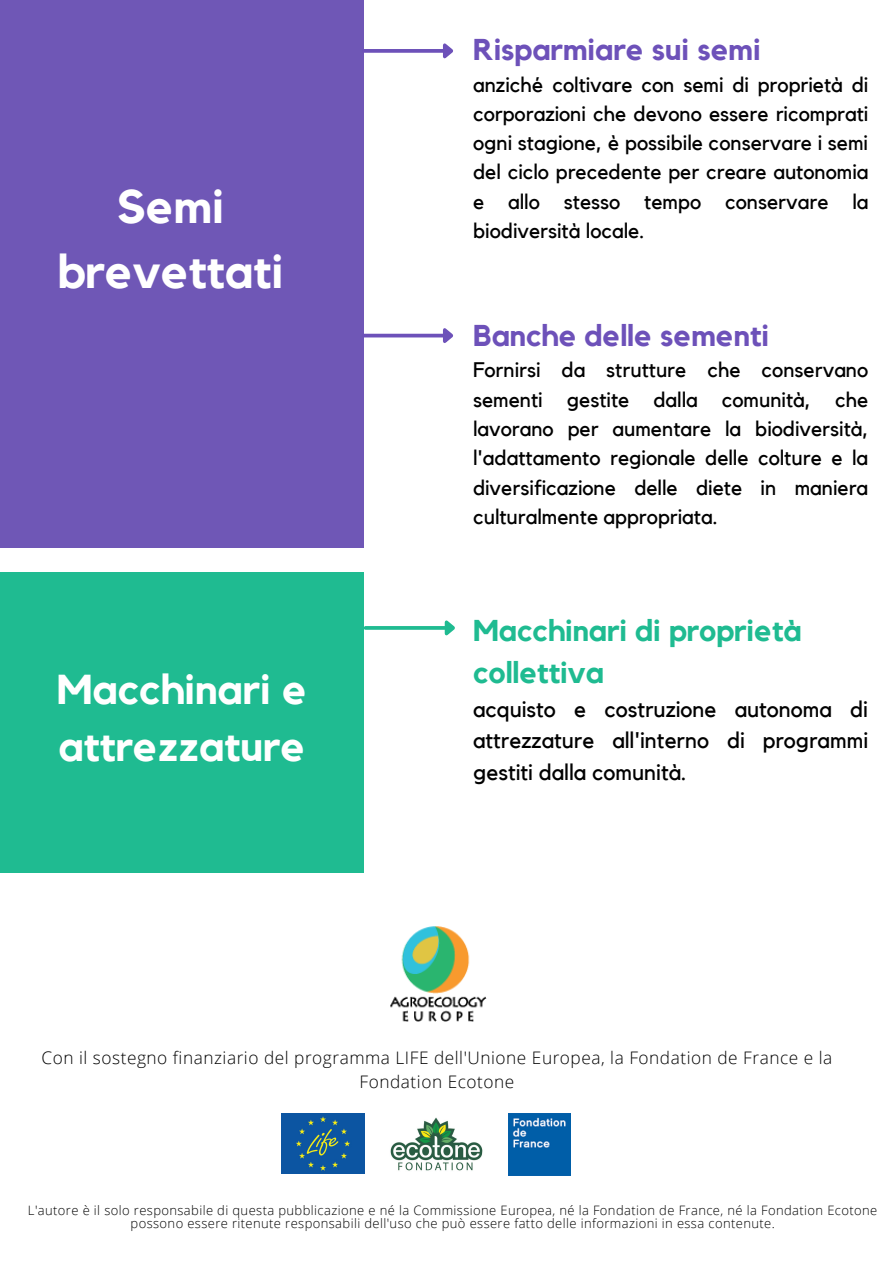
<style>
.page{position:relative;width:894px;height:1264px;background:#fff}
.page>*{position:absolute;margin:0;border:0;box-sizing:border-box;transform-origin:0 0}
.t1{font:700 46.95px/65.2px "Kollektif";color:#fff;text-align:center}
.t2{font:700 41.7px/57.4px "Kollektif";color:#fff}
.t3{font:700 30px "Kollektif";color:#6d51b9}
.t4{font:700 30px/41.7px "Kollektif";color:#1fbb91}
.t5{font:22.5px/31.5px "Kollektif";color:#000;text-align:justify}
.t6{font:21px/29.2px "Kollektif";color:#000;text-align:justify}
.t7{font:300 17.25px/23.7px "Open Sans";letter-spacing:.03em;color:#000;text-align:center}
.t8{font:300 13.05px/13px "Open Sans";letter-spacing:.03em;color:#000;text-align:center}
</style>
<div class="page">
<div style="left:0;top:0;width:364px;height:547px;background:#6f57b6"></div>
<div style="left:0;top:572px;width:364px;height:300px;background:#1fbb91"></div>
<img style="left:390px;top:926px;width:97px;height:96px">
<img style="left:282px;top:1113px;width:82px;height:60px">
<img style="left:508px;top:1113px;width:62px;height:62px">
<img style="left:390px;top:1117px;width:93px;height:54px">
<svg style="left:364px;top:49px;width:76px;height:4px"></svg>
<svg style="left:440px;top:43px;width:13px;height:16px"></svg>
<hr style="left:363px;top:334px;width:80px;height:3px;background:#6d51b9">
<svg style="left:440px;top:328px;width:13px;height:15px"></svg>
<hr style="left:365px;top:626px;width:79px;height:3px;background:#1fbb91">
<svg style="left:441px;top:620px;width:14px;height:16px"></svg>
<p class="t1" style="left:58px;top:176px;width:227px">Semi brevettati</p>
<p class="t2" style="left:57px;top:662px;width:251px">Macchinari e attrezzature</p>
<p class="t3" style="left:473px;top:36px;width:289px">Risparmiare sui semi</p>
<p class="t6" style="left:473px;top:70px;width:397px">anziché coltivare con semi di proprietà di corporazioni che devono essere ricomprati ogni stagione, è possibile conservare i semi del ciclo precedente per creare autonomia e allo stesso tempo conservare la biodiversità locale.</p>
<p class="t3" style="left:473px;top:321px;width:297px">Banche delle sementi</p>
<p class="t6" style="left:473px;top:356px;width:397px">Fornirsi da strutture che conservano sementi gestite dalla comunità, che lavorano per aumentare la biodiversità, l'adattamento regionale delle colture e la diversificazione delle diete in maniera culturalmente appropriata.</p>
<p class="t4" style="left:473px;top:611px;width:330px">Macchinari di proprietà collettiva</p>
<p class="t5" style="left:473px;top:694px;width:396px">acquisto e costruzione autonoma di attrezzature all'interno di programmi gestiti dalla comunità.</p>
<p class="t7" style="left:41px;top:1045px;width:792px">Con il sostegno finanziario del programma LIFE dell'Unione Europea, la Fondation de France e la<br>Fondation Ecotone</p>
<p class="t8" style="left:28px;top:1203px;width:850px">L'autore è il solo responsabile di questa pubblicazione e né la Commissione Europea, né la Fondation de France, né la Fondation Ecotone possono essere ritenute responsabili dell'uso che può essere fatto delle informazioni in essa contenute.</p>
</div>
